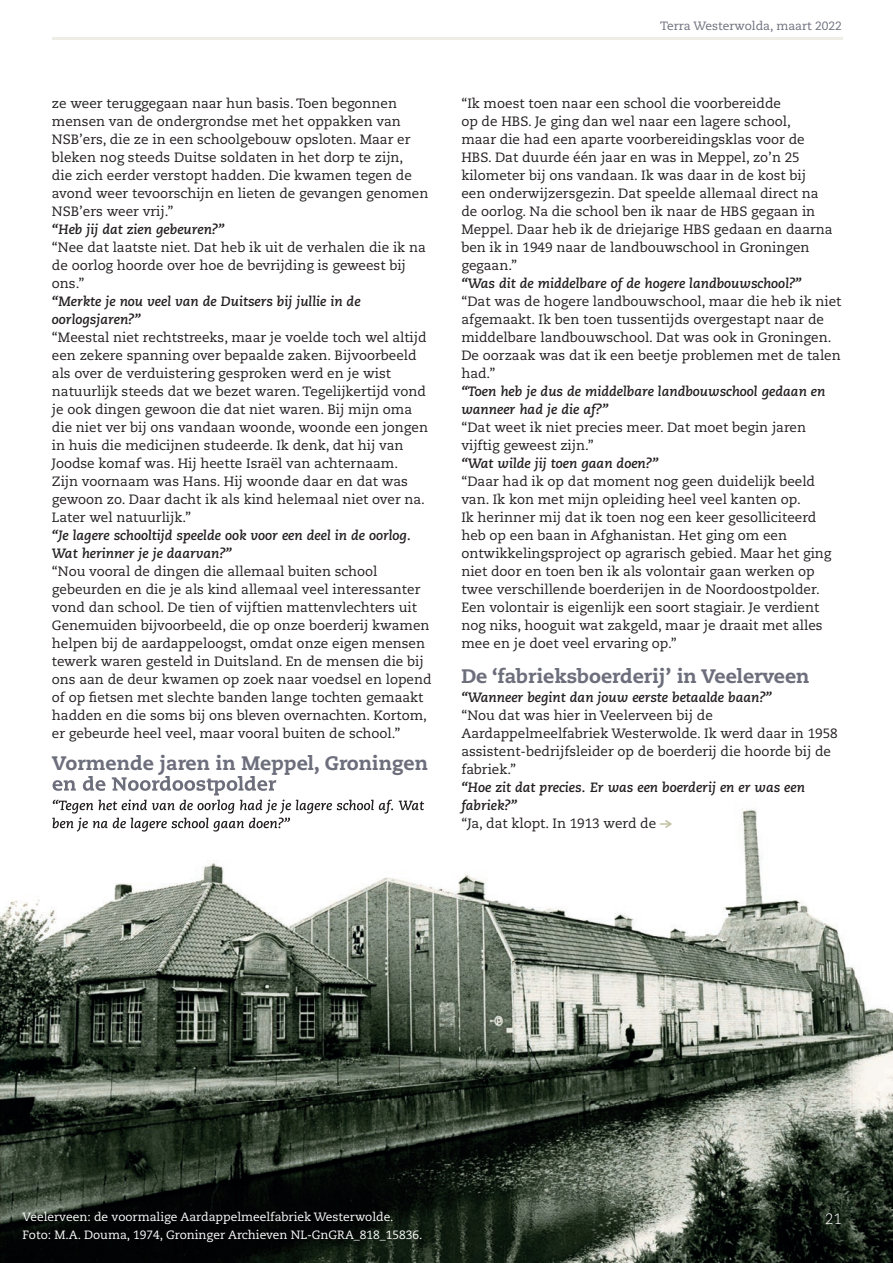
<style>
.page{position:relative;width:893px;height:1263px;background:#fff}
.page>*{position:absolute;margin:0;border:0;box-sizing:border-box;transform-origin:0 0}
.t1{font:800 19.5px "Caecilia LT Std";color:#6c6e7c}
.t2{font:300 15px "Caecilia LT Std";color:#fff}
.t3{font:13.5px/18px "Caecilia LT Std";color:#231f20}
.t4{font:italic 700 13.5px/18px "Caecilia LT Std";color:#231f20}
.t5{font:12px "Caecilia LT Std";color:#fff}
.t6{font:12px "Caecilia LT Std";color:#6c6e7c}
</style>
<div class="page">
<hr style="left:52px;top:37px;width:791px;height:3px;background:#efeee6">
<img style="left:0;top:780px;width:893px;height:483px">
<img style="left:53px;top:780px;width:223px;height:15px">
<img style="left:53px;top:799px;width:371px;height:15px">
<img style="left:52px;top:817px;width:238px;height:15px">
<svg style="left:660px;top:818px;width:14px;height:11px"></svg>
<p class="t3" style="left:52px;top:95px;width:378px">ze weer teruggegaan naar hun basis. Toen begonnen mensen van de ondergrondse met het oppakken van NSB’ers, die ze in een schoolgebouw opsloten. Maar er bleken nog steeds Duitse soldaten in het dorp te zijn,<br>die zich eerder verstopt hadden. Die kwamen tegen de avond weer tevoorschijn en lieten de gevangen genomen NSB’ers weer vrij.”</p>
<p class="t4" style="left:52px;top:221px;width:175px">“Heb jij dat zien gebeuren?”</p>
<p class="t3" style="left:52px;top:239px;width:375px">“Nee dat laatste niet. Dat heb ik uit de verhalen die ik na de oorlog hoorde over hoe de bevrijding is geweest bij ons.”</p>
<p class="t4" style="left:52px;top:293px;width:310px">“Merkte je nou veel van de Duitsers bij jullie in de oorlogsjaren?”</p>
<p class="t3" style="left:52px;top:329px;width:378px">“Meestal niet rechtstreeks, maar je voelde toch wel altijd een zekere spanning over bepaalde zaken. Bijvoorbeeld als over de verduistering gesproken werd en je wist natuurlijk steeds dat we bezet waren. Tegelijkertijd vond je ook dingen gewoon die dat niet waren. Bij mijn oma die niet ver bij ons vandaan woonde, woonde een jongen in huis die medicijnen studeerde. Ik denk, dat hij van Joodse komaf was. Hij heette Israël van achternaam.<br>Zijn voornaam was Hans. Hij woonde daar en dat was gewoon zo. Daar dacht ik als kind helemaal niet over na.<br>Later wel natuurlijk.”</p>
<p class="t4" style="left:52px;top:526px;width:361px">“Je lagere schooltijd speelde ook voor een deel in de oorlog.<br>Wat herinner je je daarvan?”</p>
<p class="t3" style="left:52px;top:562px;width:381px">“Nou vooral de dingen die allemaal buiten school gebeurden en die je als kind allemaal veel interessanter vond dan school. De tien of vijftien mattenvlechters uit Genemuiden bijvoorbeeld, die op onze boerderij kwamen helpen bij de aardappeloogst, omdat onze eigen mensen tewerk waren gesteld in Duitsland. En de mensen die bij ons aan de deur kwamen op zoek naar voedsel en lopend of op etsen met slechte banden lange tochten gemaakt hadden en die soms bij ons bleven overnachten. Kortom, er gebeurde heel veel, maar vooral buiten de school.”</p>
<h1 class="t1" style="left:52px;top:751px;width:378px">Vormende jaren in Meppel, Groningen</h1>
<p class="t6" style="left:660px;top:19px;width:183px">Terra Westerwolda, maart 2022</p>
<p class="t3" style="left:461px;top:95px;width:373px">“Ik moest toen naar een school die voorbereidde<br>op de HBS. Je ging dan wel naar een lagere school,<br>maar die had een aparte voorbereidingsklas voor de HBS. Dat duurde één jaar en was in Meppel, zo’n 25 kilometer bij ons vandaan. Ik was daar in de kost bij een onderwijzersgezin. Dat speelde allemaal direct na de oorlog. Na die school ben ik naar de HBS gegaan in Meppel. Daar heb ik de driejarige HBS gedaan en daarna ben ik in 1949 naar de landbouwschool in Groningen gegaan.”</p>
<p class="t4" style="left:461px;top:275px;width:342px">“Was dit de middelbare of de hogere landbouwschool?”</p>
<p class="t3" style="left:461px;top:293px;width:382px">“Dat was de hogere landbouwschool, maar die heb ik niet afgemaakt. Ik ben toen tussentijds overgestapt naar de middelbare landbouwschool. Dat was ook in Groningen.<br>De oorzaak was dat ik een beetje problemen met de talen had.”</p>
<p class="t4" style="left:461px;top:382px;width:366px">“Toen heb je dus de middelbare landbouwschool gedaan en wanneer had je die af?”</p>
<p class="t3" style="left:461px;top:418px;width:346px">“Dat weet ik niet precies meer. Dat moet begin jaren vijftig geweest zijn.”</p>
<p class="t4" style="left:461px;top:454px;width:199px">“Wat wilde jij toen gaan doen?”</p>
<p class="t3" style="left:461px;top:472px;width:372px">“Daar had ik op dat moment nog geen duidelijk beeld van. Ik kon met mijn opleiding heel veel kanten op.<br>Ik herinner mij dat ik toen nog een keer gesolliciteerd heb op een baan in Afghanistan. Het ging om een ontwikkelingsproject op agrarisch gebied. Maar het ging niet door en toen ben ik als volontair gaan werken op twee verschillende boerderijen in de Noordoostpolder.<br>Een volontair is eigenlijk een soort stagiair. Je verdient nog niks, hooguit wat zakgeld, maar je draait met alles mee en je doet veel ervaring op.”</p>
<h1 class="t1" style="left:461px;top:664px;width:350px">De ‘fabrieksboerderij’ in Veelerveen</h1>
<p class="t4" style="left:461px;top:689px;width:313px">“Wanneer begint dan jouw eerste betaalde baan?”</p>
<p class="t3" style="left:461px;top:707px;width:378px">“Nou dat was hier in Veelerveen bij de Aardappelmeelfabriek Westerwolde. Ik werd daar in 1958 assistent-bedrijfsleider op de boerderij die hoorde bij de fabriek.”</p>
<p class="t4" style="left:461px;top:779px;width:345px">“Hoe zit dat precies. Er was een boerderij en er was een fabriek?”</p>
<p class="t3" style="left:461px;top:815px;width:196px">“Ja, dat klopt. In 1913 werd de</p>
<p class="t5" style="left:23px;top:1210px;width:372px">Veelerveen: de voormalige Aardappelmeelfabriek Westerwolde.</p>
<p class="t2" style="left:825px;top:1210px;width:18px">21</p>
<p class="t5" style="left:23px;top:1228px;width:402px">Foto: M.A. Douma, 1974, Groninger Archieven NL-GnGRA_818_15836.</p>
</div>
